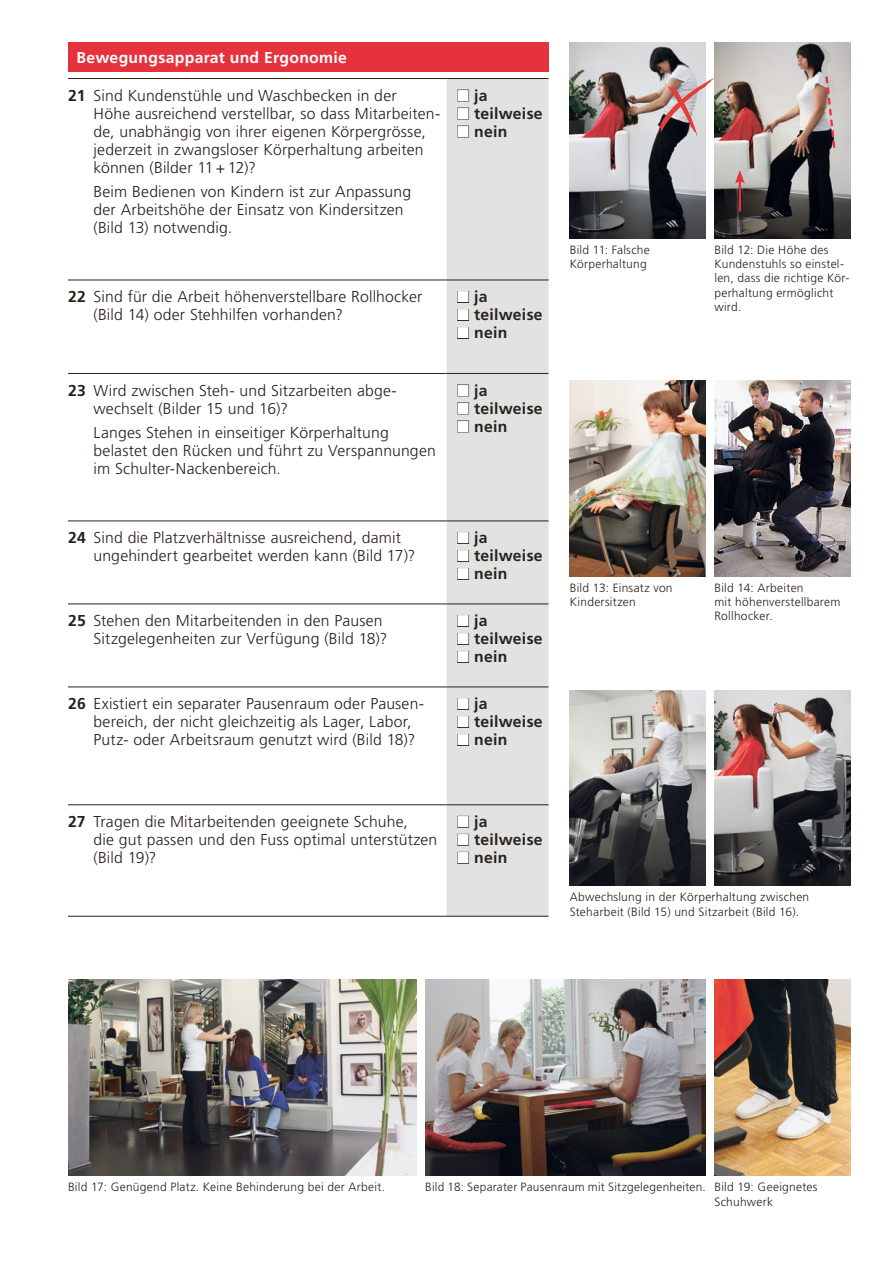
<style>
.page{position:relative;width:893px;height:1263px;background:#fff}
.page>*{position:absolute;margin:0;border:0;box-sizing:border-box;transform-origin:0 0}
.t1{font:300 15.75px/18px "Frutiger LT Std";letter-spacing:.01em;color:#29211a}
.t2{font:700 15.75px "Frutiger LT Std";letter-spacing:.015em;color:#29211a}
.t3{font:700 15.75px "Frutiger LT Std";letter-spacing:.02em;color:#fff}
.t4{font:300 12px/14.2px "Frutiger LT Std";letter-spacing:.02em;color:#29211a}
.s1{font-weight:700}
.s2{color:#fff}
</style>
<div class="page">
<div style="left:68px;top:43px;width:481px;height:29px;background:#e5323d"></div>
<div style="left:446px;top:79px;width:103px;height:837px;background:#e2e2e2"></div>
<hr style="left:68px;top:280px;width:378px;height:1px;background:#29211a">
<hr style="left:68px;top:373px;width:378px;height:1px;background:#29211a">
<hr style="left:68px;top:521px;width:378px;height:1px;background:#29211a">
<hr style="left:446px;top:280px;width:103px;height:1px;background:#29211a">
<hr style="left:446px;top:373px;width:103px;height:1px;background:#29211a">
<hr style="left:446px;top:521px;width:103px;height:1px;background:#29211a">
<hr style="left:68px;top:78px;width:378px;height:1px;background:#29211a">
<hr style="left:446px;top:78px;width:103px;height:1px;background:#29211a">
<hr style="left:68px;top:604px;width:378px;height:1px;background:#29211a">
<hr style="left:446px;top:604px;width:103px;height:1px;background:#29211a">
<hr style="left:68px;top:687px;width:378px;height:1px;background:#29211a">
<hr style="left:446px;top:687px;width:103px;height:1px;background:#29211a">
<hr style="left:68px;top:804px;width:378px;height:1px;background:#29211a">
<hr style="left:446px;top:804px;width:103px;height:1px;background:#29211a">
<hr style="left:68px;top:916px;width:378px;height:1px;background:#29211a">
<hr style="left:446px;top:916px;width:103px;height:1px;background:#29211a">
<div style="left:457px;top:90px;width:12px;height:11px;border:1px solid #29211a"></div>
<div style="left:457px;top:108px;width:12px;height:11px;border:1px solid #29211a"></div>
<div style="left:457px;top:126px;width:12px;height:11px;border:1px solid #29211a"></div>
<div style="left:457px;top:291px;width:12px;height:12px;border:1px solid #29211a"></div>
<div style="left:457px;top:309px;width:12px;height:12px;border:1px solid #29211a"></div>
<div style="left:457px;top:327px;width:12px;height:12px;border:1px solid #29211a"></div>
<div style="left:457px;top:385px;width:12px;height:11px;border:1px solid #29211a"></div>
<div style="left:457px;top:403px;width:12px;height:11px;border:1px solid #29211a"></div>
<div style="left:457px;top:421px;width:12px;height:11px;border:1px solid #29211a"></div>
<div style="left:457px;top:532px;width:12px;height:12px;border:1px solid #29211a"></div>
<div style="left:457px;top:550px;width:12px;height:12px;border:1px solid #29211a"></div>
<div style="left:457px;top:568px;width:12px;height:12px;border:1px solid #29211a"></div>
<div style="left:457px;top:615px;width:12px;height:12px;border:1px solid #29211a"></div>
<div style="left:457px;top:633px;width:12px;height:12px;border:1px solid #29211a"></div>
<div style="left:457px;top:651px;width:12px;height:12px;border:1px solid #29211a"></div>
<div style="left:457px;top:698px;width:12px;height:12px;border:1px solid #29211a"></div>
<div style="left:457px;top:716px;width:12px;height:12px;border:1px solid #29211a"></div>
<div style="left:457px;top:734px;width:12px;height:12px;border:1px solid #29211a"></div>
<div style="left:457px;top:816px;width:12px;height:12px;border:1px solid #29211a"></div>
<div style="left:457px;top:834px;width:12px;height:12px;border:1px solid #29211a"></div>
<div style="left:457px;top:852px;width:12px;height:12px;border:1px solid #29211a"></div>
<img style="left:570px;top:43px;width:136px;height:195px">
<img style="left:570px;top:690px;width:136px;height:196px">
<img style="left:68px;top:980px;width:349px;height:195px">
<img style="left:425px;top:980px;width:281px;height:195px">
<img style="left:714px;top:690px;width:136px;height:196px">
<img style="left:714px;top:381px;width:136px;height:195px">
<img style="left:570px;top:381px;width:136px;height:195px">
<img style="left:714px;top:980px;width:136px;height:195px">
<svg style="left:659px;top:77px;width:55px;height:60px;background:#ba9e9f"></svg>
<img style="left:714px;top:43px;width:136px;height:195px">
<svg style="left:824px;top:74px;width:13px;height:76px"></svg>
<hr style="left:739px;top:179px;width:2px;height:33px;background:#e5323d">
<svg style="left:735px;top:170px;width:10px;height:14px"></svg>
<p class="t3" style="left:77px;top:49px;width:272px">Bewegungsapparat und Ergonomie</p>
<p class="t1" style="left:94px;top:87px;width:348px;text-indent:-26px"><span class="s1">21</span> Sind Kundenstühle und Waschbecken in der<br>Höhe ausreichend verstellbar, so dass Mitarbeiten&shy;de, unabhängig von ihrer eigenen Körpergrösse, jederzeit in zwangsloser Körperhaltung arbeiten können (Bilder 11 + 12)?</p>
<p class="t1" style="left:94px;top:183px;width:319px">Beim Bedienen von Kindern ist zur Anpassung der Arbeitshöhe der Einsatz von Kindersitzen (Bild 13) notwendig.</p>
<p class="t2" style="left:457px;top:86px;width:32px"><span class="s2">■</span> ja</p>
<p class="t2" style="left:457px;top:104px;width:87px"><span class="s2">■</span> teilweise</p>
<p class="t2" style="left:457px;top:122px;width:52px"><span class="s2">■</span> nein</p>
<p class="t1" style="left:94px;top:288px;width:330px;text-indent:-26px"><span class="s1">22</span> Sind für die Arbeit höhenverstellbare Rollhocker (Bild 14) oder Stehhilfen vorhanden?</p>
<p class="t2" style="left:457px;top:288px;width:32px"><span class="s2">■</span> ja</p>
<p class="t2" style="left:457px;top:306px;width:87px"><span class="s2">■</span> teilweise</p>
<p class="t2" style="left:457px;top:324px;width:52px"><span class="s2">■</span> nein</p>
<p class="t1" style="left:94px;top:382px;width:304px;text-indent:-26px"><span class="s1">23</span> Wird zwischen Steh- und Sitzarbeiten abge&shy;wechselt (Bilder 15 und 16)?</p>
<p class="t1" style="left:94px;top:424px;width:344px">Langes Stehen in einseitiger Körperhaltung belastet den Rücken und führt zu Verspannungen im Schulter-Nackenbereich.</p>
<p class="t2" style="left:457px;top:381px;width:32px"><span class="s2">■</span> ja</p>
<p class="t2" style="left:457px;top:399px;width:87px"><span class="s2">■</span> teilweise</p>
<p class="t2" style="left:457px;top:417px;width:52px"><span class="s2">■</span> nein</p>
<p class="t1" style="left:94px;top:529px;width:323px;text-indent:-26px"><span class="s1">24</span> Sind die Platzverhältnisse ausreichend, damit ungehindert gearbeitet werden kann (Bild 17)?</p>
<p class="t2" style="left:457px;top:529px;width:32px"><span class="s2">■</span> ja</p>
<p class="t2" style="left:457px;top:547px;width:87px"><span class="s2">■</span> teilweise</p>
<p class="t2" style="left:457px;top:565px;width:52px"><span class="s2">■</span> nein</p>
<p class="t1" style="left:94px;top:612px;width:295px;text-indent:-26px"><span class="s1">25</span> Stehen den Mitarbeitenden in den Pausen<br>Sitzgelegenheiten zur Verfügung (Bild 18)?</p>
<p class="t2" style="left:457px;top:612px;width:32px"><span class="s2">■</span> ja</p>
<p class="t2" style="left:457px;top:630px;width:87px"><span class="s2">■</span> teilweise</p>
<p class="t2" style="left:457px;top:648px;width:52px"><span class="s2">■</span> nein</p>
<p class="t1" style="left:94px;top:695px;width:331px;text-indent:-26px"><span class="s1">26</span> Existiert ein separater Pausenraum oder Pausen&shy;bereich, der nicht gleichzeitig als Lager, Labor,<br>Putz- oder Arbeitsraum genutzt wird (Bild 18)?</p>
<p class="t2" style="left:457px;top:695px;width:32px"><span class="s2">■</span> ja</p>
<p class="t2" style="left:457px;top:713px;width:87px"><span class="s2">■</span> teilweise</p>
<p class="t2" style="left:457px;top:731px;width:52px"><span class="s2">■</span> nein</p>
<p class="t1" style="left:94px;top:813px;width:345px;text-indent:-26px"><span class="s1">27</span> Tragen die Mitarbeitenden geeignete Schuhe,<br>die gut passen und den Fuss optimal unterstützen (Bild 19)?</p>
<p class="t2" style="left:457px;top:812px;width:32px"><span class="s2">■</span> ja</p>
<p class="t2" style="left:457px;top:830px;width:87px"><span class="s2">■</span> teilweise</p>
<p class="t2" style="left:457px;top:848px;width:52px"><span class="s2">■</span> nein</p>
<p class="t4" style="left:570px;top:243px;width:82px">Bild 11: Falsche<br>Körperhaltung</p>
<p class="t4" style="left:714px;top:243px;width:136px">Bild 12: Die Höhe des<br>Kundenstuhls so einstel&shy;len, dass die richtige Kör&shy;perhaltung ermöglicht wird.</p>
<p class="t4" style="left:570px;top:581px;width:104px">Bild 13: Einsatz von<br>Kindersitzen</p>
<p class="t4" style="left:714px;top:581px;width:128px">Bild 14: Arbeiten<br>mit höhenverstellbarem<br>Rollhocker.</p>
<p class="t4" style="left:570px;top:890px;width:241px">Abwechslung in der Körperhaltung zwischen<br>Steharbeit (Bild 15) und Sitzarbeit (Bild 16).</p>
<p class="t4" style="left:68px;top:1180px;width:318px">Bild 17: Genügend Platz. Keine Behinderung bei der Arbeit.</p>
<p class="t4" style="left:714px;top:1180px;width:105px;text-indent:-289px">Bild 18: Separater Pausenraum mit Sitzgelegenheiten. Bild 19: Geeignetes<br>Schuhwerk</p>
</div>
